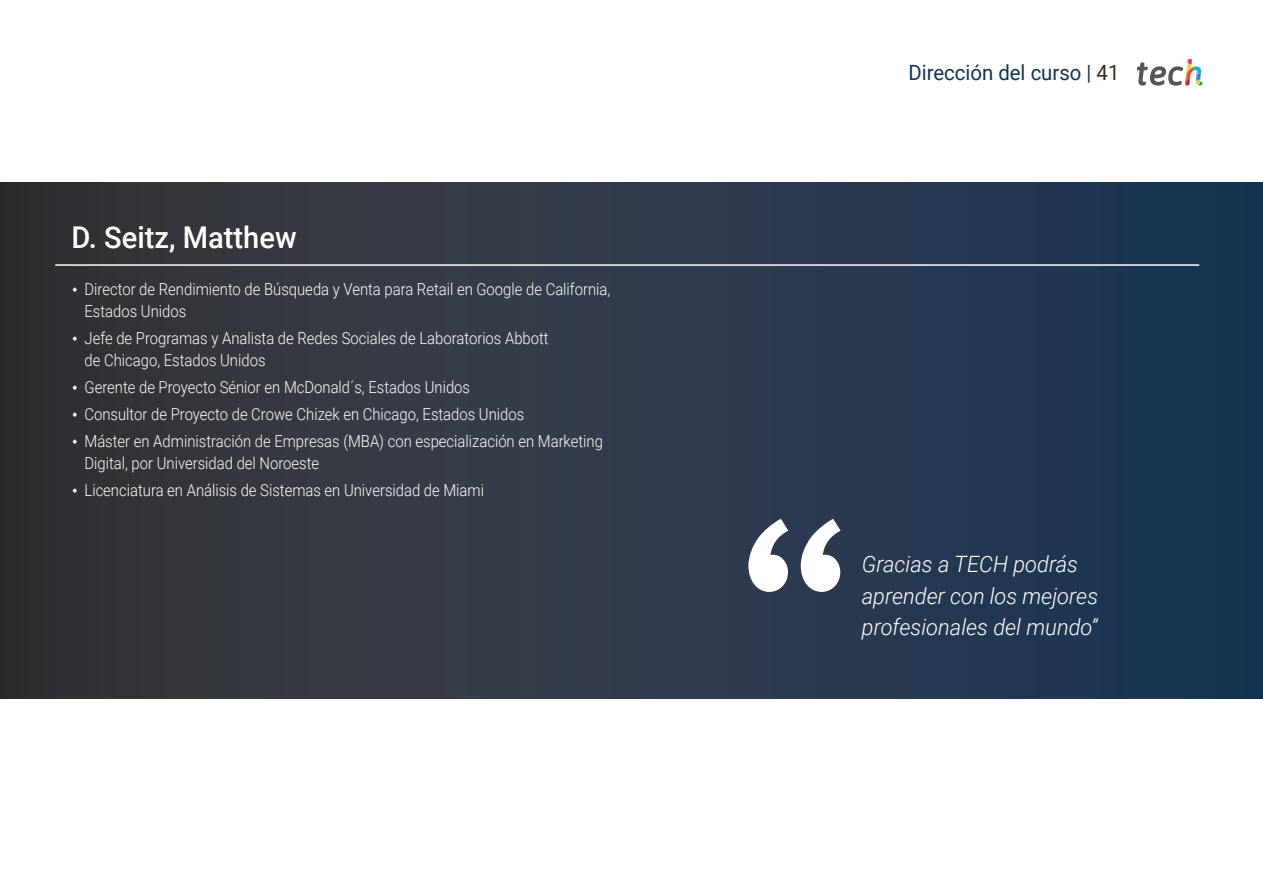
<style>
.page{position:relative;width:1263px;height:893px;background:#fff}
.page>*{position:absolute;margin:0;border:0;box-sizing:border-box;transform-origin:0 0}
.t1{font:500 30px "Roboto";color:#fff}
.t2{font:italic 300 22.5px/31.5px "Roboto";color:#fff}
.t3{font:21px "Roboto";color:#123352}
.t4{font:300 16.5px/26.7px "Roboto";color:#fff;scale:.9 1}
.s1{color:#312e20}
</style>
<div class="page">
<div style="left:0;top:182px;width:1263px;height:516px;background:linear-gradient(to right,#3a3638,#1d3959)"></div>
<svg style="left:748px;top:519px;width:92px;height:73px"></svg>
<hr style="left:55px;top:264px;width:1144px;height:2px;background:#fff">
<svg style="left:1137px;top:59px;width:65px;height:27px"></svg>
<svg style="left:73px;top:287px;width:4px;height:5px"></svg>
<svg style="left:73px;top:336px;width:4px;height:5px"></svg>
<svg style="left:73px;top:385px;width:4px;height:5px"></svg>
<svg style="left:73px;top:412px;width:4px;height:5px"></svg>
<svg style="left:73px;top:439px;width:4px;height:5px"></svg>
<svg style="left:73px;top:488px;width:4px;height:5px"></svg>
<h1 class="t1" style="left:71px;top:216px;width:227px">D. Seitz, Matthew</h1>
<p class="t4" style="left:85px;top:277px;width:586px;line-height:22.5px">Director de Rendimiento de Búsqueda y Venta para Retail en Google de California,<br>Estados Unidos</p>
<p class="t4" style="left:85px;top:326px;width:517px;line-height:22.5px">Jefe de Programas y Analista de Redes Sociales de Laboratorios Abbott de Chicago, Estados Unidos</p>
<p class="t4" style="left:85px;top:373px;width:577px">Gerente de Proyecto Sénior en McDonald´s, Estados Unidos<br>Consultor de Proyecto de Crowe Chizek en Chicago, Estados Unidos<br>Máster en Administración de Empresas (MBA) con especialización en Marketing</p>
<p class="t4" style="left:85px;top:449px;width:445px">Digital, por Universidad del Noroeste<br>Licenciatura en Análisis de Sistemas en Universidad de Miami</p>
<p class="t3" style="left:908px;top:57px;width:213px">Dirección del curso | <span class="s1">41</span></p>
<h2 class="t2" style="left:862px;top:548px;width:238px">Gracias a TECH podrás aprender con los mejores profesionales del mundo”</h2>
</div>
